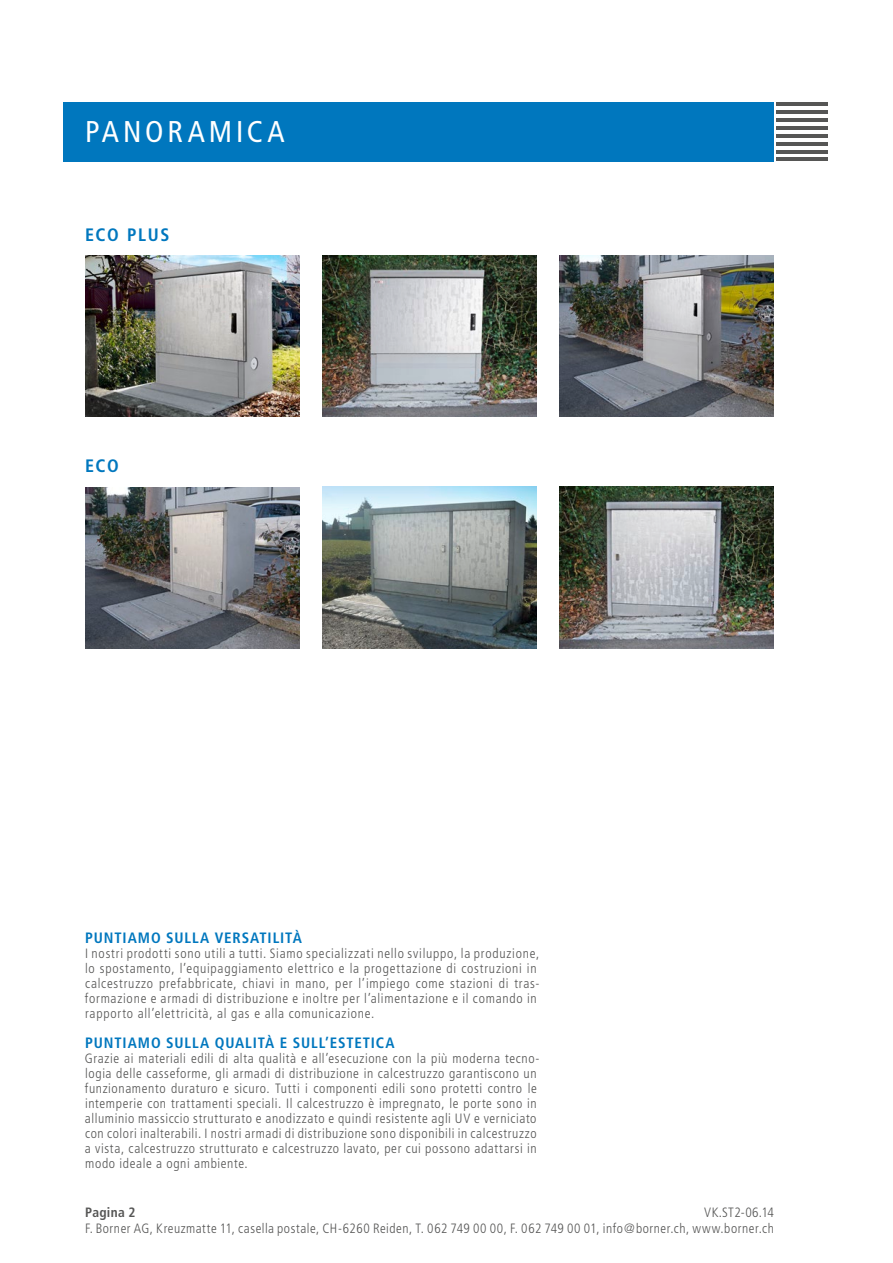
<style>
.page{position:relative;width:893px;height:1263px;background:#fff}
.page>*{position:absolute;margin:0;border:0;box-sizing:border-box;transform-origin:0 0}
.t1{font:condensed 30px "Frutiger";letter-spacing:.125em;color:#fff}
.t2{font:700 condensed 18px "Frutiger";letter-spacing:.085em;color:#0077be}
.t3{font:700 condensed 15px "Frutiger";letter-spacing:.06em;color:#0077be}
.t4{font:300 condensed 13.5px/15px "Frutiger";letter-spacing:.05em;color:#565655}
.t5{font:700 condensed 13.5px "Frutiger";letter-spacing:.02em;color:#565655}
</style>
<div class="page">
<div style="left:64px;top:102px;width:710px;height:59px;background:#0077be"></div>
<hr style="left:776px;top:102px;width:51px;height:4px;background:#565655">
<hr style="left:776px;top:118px;width:51px;height:4px;background:#565655">
<hr style="left:776px;top:134px;width:51px;height:4px;background:#565655">
<hr style="left:776px;top:150px;width:51px;height:3px;background:#565655">
<hr style="left:776px;top:110px;width:51px;height:4px;background:#565655">
<hr style="left:776px;top:126px;width:51px;height:4px;background:#565655">
<hr style="left:776px;top:142px;width:51px;height:4px;background:#565655">
<hr style="left:776px;top:157px;width:51px;height:4px;background:#565655">
<img style="left:85px;top:487px;width:215px;height:161px">
<img style="left:559px;top:255px;width:215px;height:162px">
<img style="left:322px;top:487px;width:215px;height:161px">
<img style="left:559px;top:487px;width:215px;height:161px">
<img style="left:322px;top:255px;width:215px;height:162px">
<img style="left:85px;top:255px;width:215px;height:162px">
<h1 class="t1" style="left:85px;top:114px;width:161px">ÜBERSICHT</h1>
<h1 class="t1" style="left:85px;top:114px;width:201px">PANORAMICA</h1>
<h2 class="t2" style="left:85px;top:224px;width:86px">ECO PLUS</h2>
<h2 class="t2" style="left:85px;top:455px;width:35px">ECO</h2>
<p class="t3" style="left:85px;top:928px;width:218px">PUNTIAMO SULLA VERSATILITÀ</p>
<p class="t4" style="left:85px;top:945px;width:456px">I nostri prodotti sono utili a tutti. Siamo specializzati nello sviluppo, la produzione, lo spostamento, l’equipaggiamento elettrico e la progettazione di costruzioni in calcestruzzo prefabbricate, chiavi in mano, per l’impiego come stazioni di tras&shy;formazione e armadi di distribuzione e inoltre per l’alimentazione e il comando in rapporto all’elettricità, al gas e alla comunicazione.</p>
<p class="t3" style="left:85px;top:1033px;width:311px">PUNTIAMO SULLA QUALITÀ E SULL’ESTETICA</p>
<p class="t4" style="left:85px;top:1050px;width:456px">Grazie ai materiali edili di alta qualità e all’esecuzione con la più moderna tecno&shy;logia delle casseforme, gli armadi di distribuzione in calcestruzzo garantiscono un funzionamento duraturo e sicuro. Tutti i componenti edili sono protetti contro le intemperie con trattamenti speciali. Il calcestruzzo è impregnato, le porte sono in alluminio massiccio strutturato e anodizzato e quindi resistente agli UV e verniciato con colori inalterabili. I nostri armadi di distribuzione sono disponibili in calcestruzzo a vista, calcestruzzo strutturato e calcestruzzo lavato, per cui possono adattarsi in modo ideale a ogni ambiente.</p>
<p class="t5" style="left:85px;top:1204px;width:52px">Pagina 2</p>
<p class="t4" style="left:85px;top:1204px;width:690px;line-height:16.5px;text-align:right">VK.ST2-06.14<br>F. Borner AG, Kreuzmatte 11, casella postale, CH-6260 Reiden, T. 062 749 00 00, F. 062 749 00 01, info@borner.ch, www.borner.ch</p>
</div>
